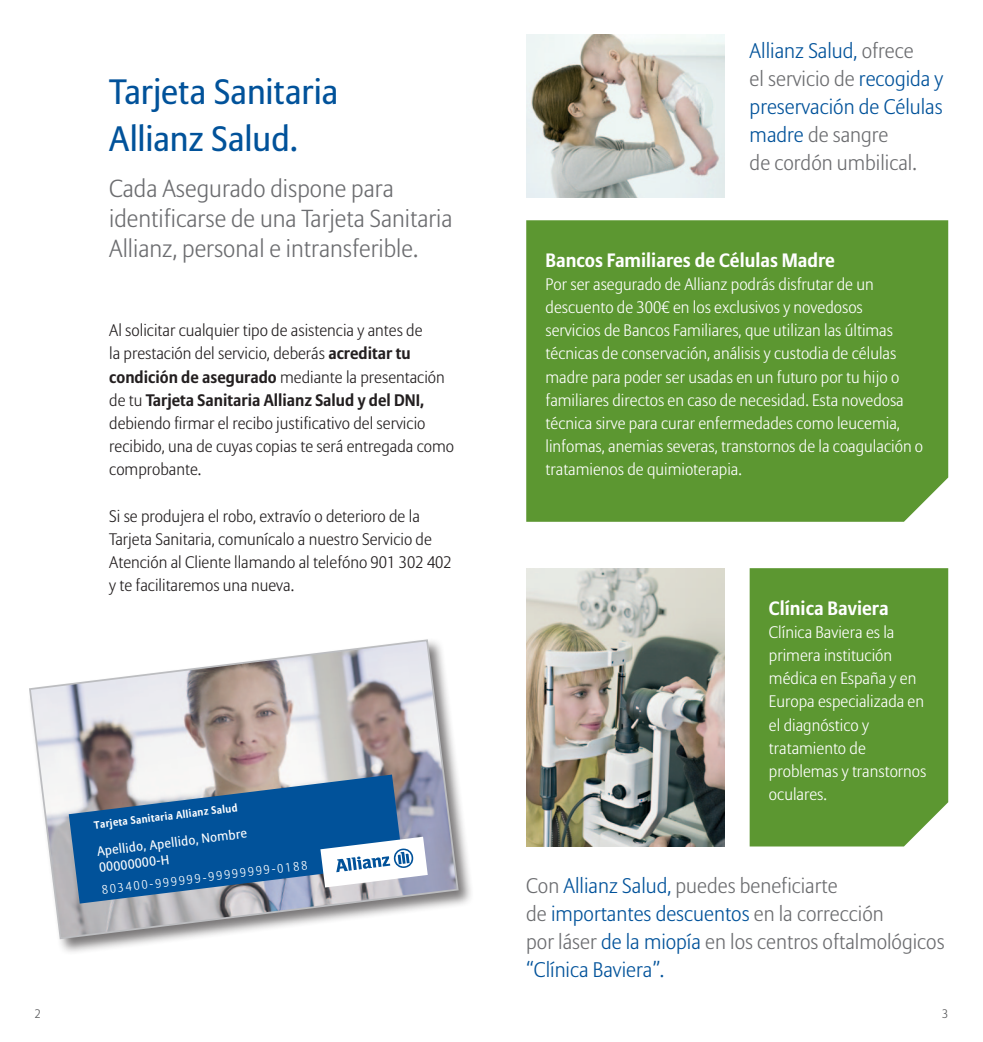
<style>
.page{position:relative;width:983px;height:1042px;background:#fff}
.page>*{position:absolute;margin:0;border:0;box-sizing:border-box;transform-origin:0 0}
.HL_20_25_ASR_DL{font:35px "Allianz Sans";letter-spacing:-.005em;color:#01529a}
.Intro_14_17_ASL_DL{font:300 24.5px/29.8px "Allianz Sans";color:#6c6d70}
.Intro_14_17_ASL_DL-2{font:300 21px/28px "Allianz Sans";color:#6c6d70}
.Intro_14_17_ASL_DL-3{font:300 21px/28px "Allianz Sans";color:#01529a}
.Glance_title_11_14_A{font:700 19.25px "Allianz Sans";color:#fff}
.Glance_copy_9_5_13_2{font:300 16.62px/23.1px "Allianz Sans";color:#fff}
.Copy_9_5_13_25_ASL_A{font:300 16.62px/23.1px "Allianz Sans";color:#231f20}
.t1{font:13.12px/16.4px "Allianz Sans";color:#fff}
.t2{font:300 12.25px "Allianz Sans";color:#fff}
.Page_7_8_ASL_80__DL{font:300 12.25px "Allianz Sans";color:#57585a}
.t3{font:700 10.67px "Allianz Sans";color:#fff}
.s1{font-weight:700}
.s2{color:#6c6d70}
.s3{color:#01529a}
</style>
<div class="page">
<img style="left:526px;top:35px;width:198px;height:162px">
<img style="left:526px;top:568px;width:198px;height:278px">
<div style="left:749px;top:568px;width:198px;height:278px;background:#5c9731"></div>
<div style="left:26px;top:637px;width:448px;height:317px;background:#231f20;opacity:.6"></div>
<svg style="left:28px;top:638px;width:431px;height:302px"></svg>
<div style="left:526px;top:220px;width:421px;height:302px;background:#5c9731"></div>
<p class="HL_20_25_ASR_DL" style="left:109px;top:71px;width:231px">Tarjeta Sanitaria</p>
<p class="HL_20_25_ASR_DL" style="left:109px;top:117px;width:190px">Allianz Salud.</p>
<p class="Intro_14_17_ASL_DL" style="left:109px;top:173px;width:345px">Cada Asegurado dispone para identificarse de una Tarjeta Sanitaria<br>Allianz, personal e intransferible.</p>
<p class="Copy_9_5_13_25_ASL_A" style="left:109px;top:319px;width:346px">Al solicitar cualquier tipo de asistencia y antes de<br>la prestación del servicio, deberás <span class="s1">acreditar tu condición de asegurado</span> mediante la presentación de tu <span class="s1">Tarjeta Sanitaria Allianz Salud y del DNI, </span>debiendo firmar el recibo justificativo del servicio recibido, una de cuyas copias te será entregada como comprobante.</p>
<p class="Copy_9_5_13_25_ASL_A" style="left:109px;top:504px;width:344px">Si se produjera el robo, extravío o deterioro de la Tarjeta Sanitaria, comunícalo a nuestro Servicio de Atención al Cliente llamando al telefóno 901 302 402 y te facilitaremos una nueva.</p>
<p class="t3" style="left:93px;top:818px;width:145px;rotate:-7deg">Tarjeta Sanitaria Allianz Salud</p>
<p class="t1" style="left:96px;top:844px;width:152px;rotate:-7deg">Apellido,Apellido,Nom bre<br>00000000-H</p>
<p class="t2" style="left:101px;top:882px;width:208px;rotate:-7deg">803400-999999-99999999-0188</p>
<p class="Intro_14_17_ASL_DL-3" style="left:749px;top:36px;width:195px">Allianz Salud, <span class="s2">ofrece<br>el servicio de</span> recogida y preservación de Células madre <span class="s2">de sangre<br>de cordón umbilical.</span></p>
<p class="Glance_title_11_14_A" style="left:545px;top:248px;width:291px">Bancos Familiares de Células Madre</p>
<p class="Glance_copy_9_5_13_2" style="left:545px;top:272px;width:379px">Por ser asegurado de Allianz podrás disfrutar de un descuento de 300€ en los exclusivos y novedosos<br>servicios de Bancos Familiares, que utilizan las últimas técnicas de conservación, análisis y custodia de células madre para poder ser usadas en un futuro por tu hijo o familiares directos en caso de necesidad. Esta novedosa técnica sirve para curar enfermedades como leucemia, linfomas, anemias severas, transtornos de la coagulación o tratamienos de quimioterapia.</p>
<p class="Glance_title_11_14_A" style="left:768px;top:596px;width:121px">Clínica Baviera</p>
<p class="Glance_copy_9_5_13_2" style="left:768px;top:620px;width:157px">Clínica Baviera es la primera institución médica en España y en<br>Europa especializada en</p>
<p class="Glance_copy_9_5_13_2" style="left:768px;top:713px;width:159px">el diagnóstico y tratamiento de problemas y transtornos oculares.</p>
<p class="Intro_14_17_ASL_DL-2" style="left:526px;top:871px;width:420px">Con <span class="s3">Allianz Salud,</span> puedes beneficiarte<br>de <span class="s3">importantes descuentos</span> en la corrección<br>por láser <span class="s3">de la miopía</span> en los centros oftalmológicos <span class="s3">“Clínica Baviera”.</span></p>
<p class="Page_7_8_ASL_80__DL" style="left:35px;top:1006px;width:8px">2</p>
<p class="Page_7_8_ASL_80__DL" style="left:941px;top:1006px;width:8px">3</p>
</div>
